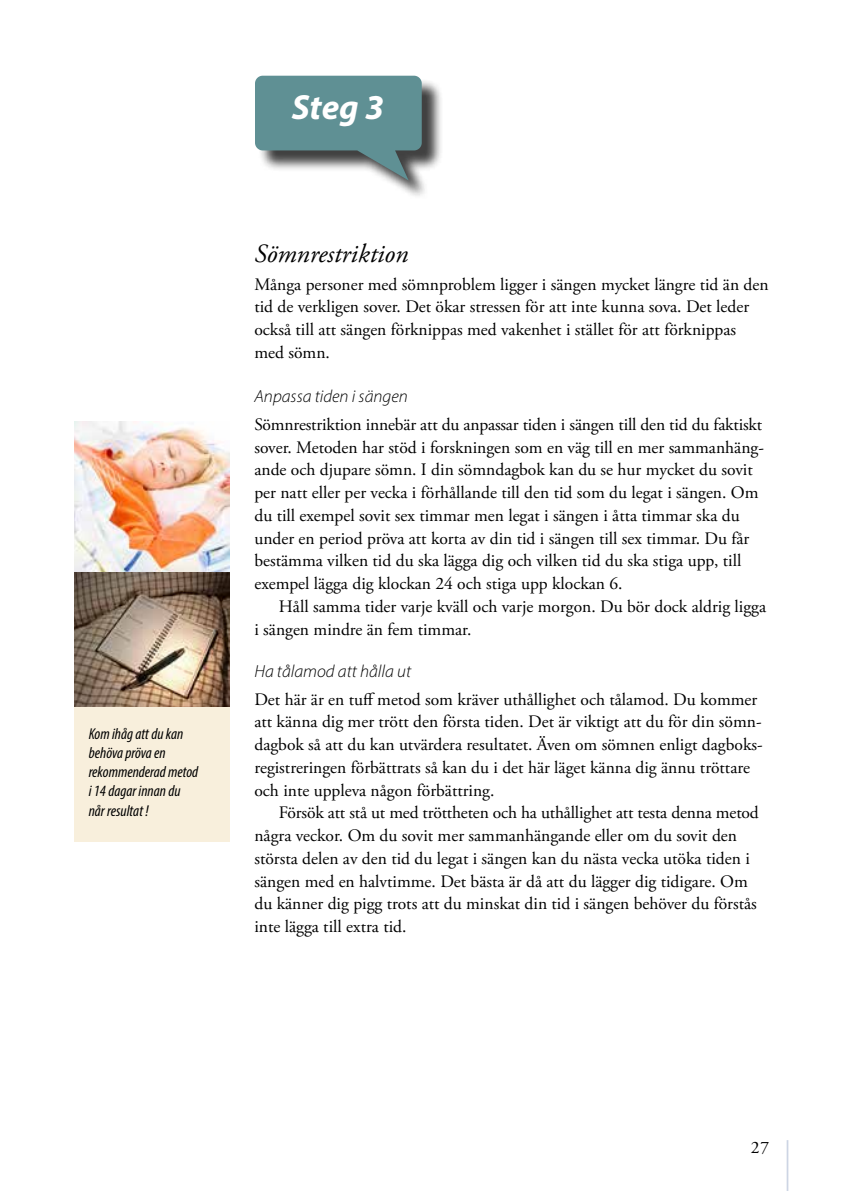
<style>
.page{position:relative;width:844px;height:1191px;background:#fff}
.page>*{position:absolute;margin:0;border:0;box-sizing:border-box;transform-origin:0 0}
.t1{font:italic 700 35px "Myriad Pro";color:#fff}
.t2{font:italic 26.25px "Adobe Garamond Pro";color:#000}
.t3{font:17.5px/22.8px "Adobe Garamond Pro";color:#000}
.t4{font:italic 300 17.5px "Myriad Pro";color:#000}
.t5{font:italic condensed 15.75px/19.2px "Myriad Pro";color:#000}
</style>
<div class="page">
<hr style="left:786px;top:1140px;width:2px;height:51px;background:#cdd5e4">
<div style="left:257px;top:78px;width:186px;height:123px;background:#000;opacity:.75"></div>
<svg style="left:255px;top:76px;width:166px;height:104px;background:#73989b"></svg>
<img style="left:74px;top:422px;width:155px;height:148px">
<img style="left:74px;top:570px;width:155px;height:137px">
<div style="left:74px;top:707px;width:155px;height:135px;background:#f8efdc"></div>
<p class="t5" style="left:89px;top:723px;width:111px">Kom ihåg att du kan behöva pröva en rekommenderad metod i 14 dagar innan du når resultat !</p>
<h2 class="t1" style="left:292px;top:84px;width:94px">Steg 3</h2>
<h3 class="t2" style="left:254px;top:238px;width:155px">Sömnrestriktion</h3>
<p class="t3" style="left:254px;top:273px;width:515px">Många personer med sömnproblem ligger i sängen mycket längre tid än den tid de verkligen sover. Det ökar stressen för att inte kunna sova. Det leder också till att sängen förknippas med vakenhet i stället för att förknippas med sömn.</p>
<h4 class="t4" style="left:254px;top:385px;width:155px">Anpassa tiden i sängen</h4>
<p class="t3" style="left:254px;top:413px;width:511px">Sömnrestriktion innebär att du anpassar tiden i sängen till den tid du faktiskt sover. Metoden har stöd i forskningen som en väg till en mer sammanhäng&shy;ande och djupare sömn. I din sömndagbok kan du se hur mycket du sovit per natt eller per vecka i förhållande till den tid som du legat i sängen. Om du till exempel sovit sex timmar men legat i sängen i åtta timmar ska du under en period pröva att korta av din tid i sängen till sex timmar. Du får bestämma vilken tid du ska lägga dig och vilken tid du ska stiga upp, till exempel lägga dig klockan 24 och stiga upp klockan 6.</p>
<p class="t3" style="left:254px;top:595px;width:513px;text-indent:24px">Håll samma tider varje kväll och varje morgon. Du bör dock aldrig ligga i sängen mindre än fem timmar.</p>
<h4 class="t4" style="left:254px;top:660px;width:158px">Ha tålamod att hålla ut</h4>
<p class="t3" style="left:254px;top:688px;width:509px">Det här är en tuff metod som kräver uthållighet och tålamod. Du kommer att känna dig mer trött den första tiden. Det är viktigt att du för din sömn&shy;dagbok så att du kan utvärdera resultatet. Även om sömnen enligt dagboks&shy;registreringen förbättrats så kan du i det här läget känna dig ännu tröttare och inte uppleva någon förbättring.</p>
<p class="t3" style="left:254px;top:802px;width:505px;text-indent:24px">Försök att stå ut med tröttheten och ha uthållighet att testa denna metod några veckor. Om du sovit mer sammanhängande eller om du sovit den största delen av den tid du legat i sängen kan du nästa vecka utöka tiden i sängen med en halvtimme. Det bästa är då att du lägger dig tidigare. Om du känner dig pigg trots att du minskat din tid i sängen behöver du förstås inte lägga till extra tid.</p>
<p class="t3" style="left:750px;top:1136px;width:20px">27</p>
</div>
